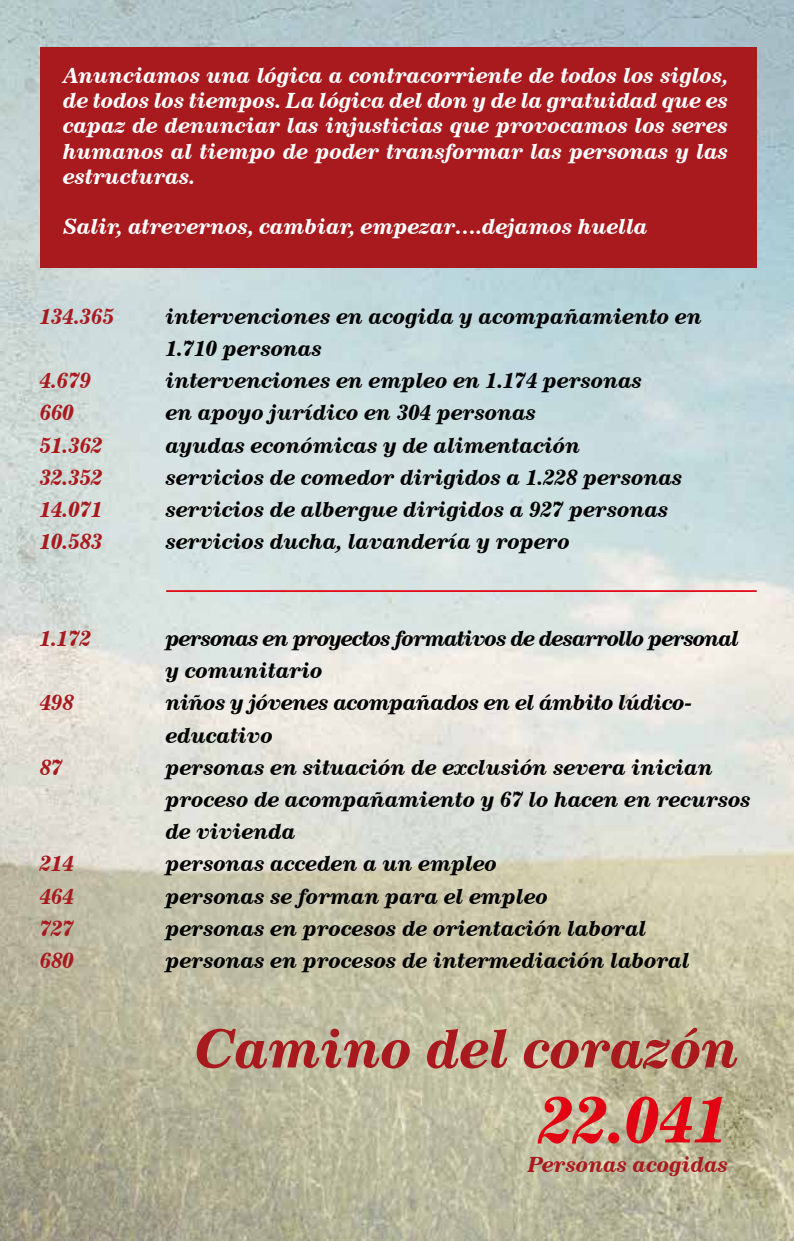
<style>
.page{position:relative;width:794px;height:1241px;background:#fff}
.page>*{position:absolute;margin:0;border:0;box-sizing:border-box;transform-origin:0 0}
.t1{font:italic 700 63px "News 702 BT";color:#e30413}
.t2{font:italic 700 52.5px "News 702 BT";color:#a81a1e}
.t3{font:italic 700 21px/32.2px "News 702 BT";color:#000}
.t4{font:italic 700 21px/25.2px "News 702 BT";color:#fff;text-align:justify}
.t5{font:italic 700 21px "News 702 BT";color:#a81a1e}
.t6{font:italic 700 21px/32.2px "News 702 BT";letter-spacing:-.04em;color:#000}
.t7{font:italic 700 21px/32.2px "News 702 BT";letter-spacing:-.02em;color:#000}
</style>
<div class="page">
<img style="left:0;top:0;width:794px;height:1240px">
<div style="left:40px;top:47px;width:716px;height:221px;background:#a81a1e"></div>
<hr style="left:166px;top:590px;width:590px;height:2px;background:#e30413">
<p class="t4" style="left:63px;top:63px;width:666px">Anunciamos una lógica a contracorriente de todos los siglos, de todos los tiempos. La lógica del don y de la gratuidad que es capaz de denunciar las injusticias que provocamos los seres humanos al tiempo de poder transformar las personas y las estructuras.</p>
<p class="t4" style="left:63px;top:214px;width:586px">Salir, atrevernos, cambiar, empezar….dejamos huella</p>
<p class="t5" style="left:40px;top:303px;width:76px">134.365</p>
<p class="t3" style="left:166px;top:300px;width:538px">intervenciones en acogida y acompañamiento en<br>1.710 personas</p>
<p class="t5" style="left:40px;top:368px;width:53px">4.679</p>
<p class="t3" style="left:166px;top:364px;width:478px">intervenciones en empleo en 1.174 personas</p>
<p class="t5" style="left:40px;top:400px;width:36px">660</p>
<p class="t3" style="left:166px;top:396px;width:372px">en apoyo jurídico en 304 personas</p>
<p class="t5" style="left:40px;top:432px;width:65px">51.362</p>
<p class="t3" style="left:166px;top:428px;width:416px">ayudas económicas y de alimentación</p>
<p class="t5" style="left:40px;top:464px;width:65px">32.352</p>
<p class="t3" style="left:166px;top:461px;width:518px">servicios de comedor dirigidos a 1.228 personas</p>
<p class="t5" style="left:40px;top:496px;width:65px">14.071</p>
<p class="t3" style="left:166px;top:493px;width:504px">servicios de albergue dirigidos a 927 personas</p>
<p class="t5" style="left:40px;top:529px;width:65px">10.583</p>
<p class="t3" style="left:166px;top:525px;width:406px">servicios ducha, lavandería y ropero</p>
<p class="t5" style="left:40px;top:625px;width:53px">1.172</p>
<p class="t6" style="left:166px;top:622px;width:575px">personas en proyectos formativos de desarrollo personal y comunitario</p>
<p class="t5" style="left:40px;top:690px;width:36px">498</p>
<p class="t7" style="left:166px;top:686px;width:528px">niños y jóvenes acompañados en el ámbito lúdico&shy;educativo</p>
<p class="t5" style="left:40px;top:754px;width:24px">87</p>
<p class="t3" style="left:166px;top:750px;width:586px">personas en situación de exclusión severa inician proceso de acompañamiento y 67 lo hacen en recursos de vivienda</p>
<p class="t5" style="left:40px;top:850px;width:36px">214</p>
<p class="t3" style="left:166px;top:847px;width:333px">personas acceden a un empleo</p>
<p class="t5" style="left:40px;top:883px;width:36px">464</p>
<p class="t3" style="left:166px;top:879px;width:384px">personas se forman para el empleo</p>
<p class="t5" style="left:40px;top:915px;width:36px">727</p>
<p class="t3" style="left:166px;top:911px;width:482px">personas en procesos de orientación laboral</p>
<p class="t5" style="left:40px;top:947px;width:36px">680</p>
<p class="t3" style="left:166px;top:944px;width:525px">personas en procesos de intermediación laboral</p>
<h2 class="t2" style="left:195px;top:1016px;width:546px">Camino del corazón</h2>
<h1 class="t1" style="left:539px;top:1081px;width:191px">22.041</h1>
<p class="t5" style="left:528px;top:1151px;width:202px">Personas acogidas</p>
</div>
